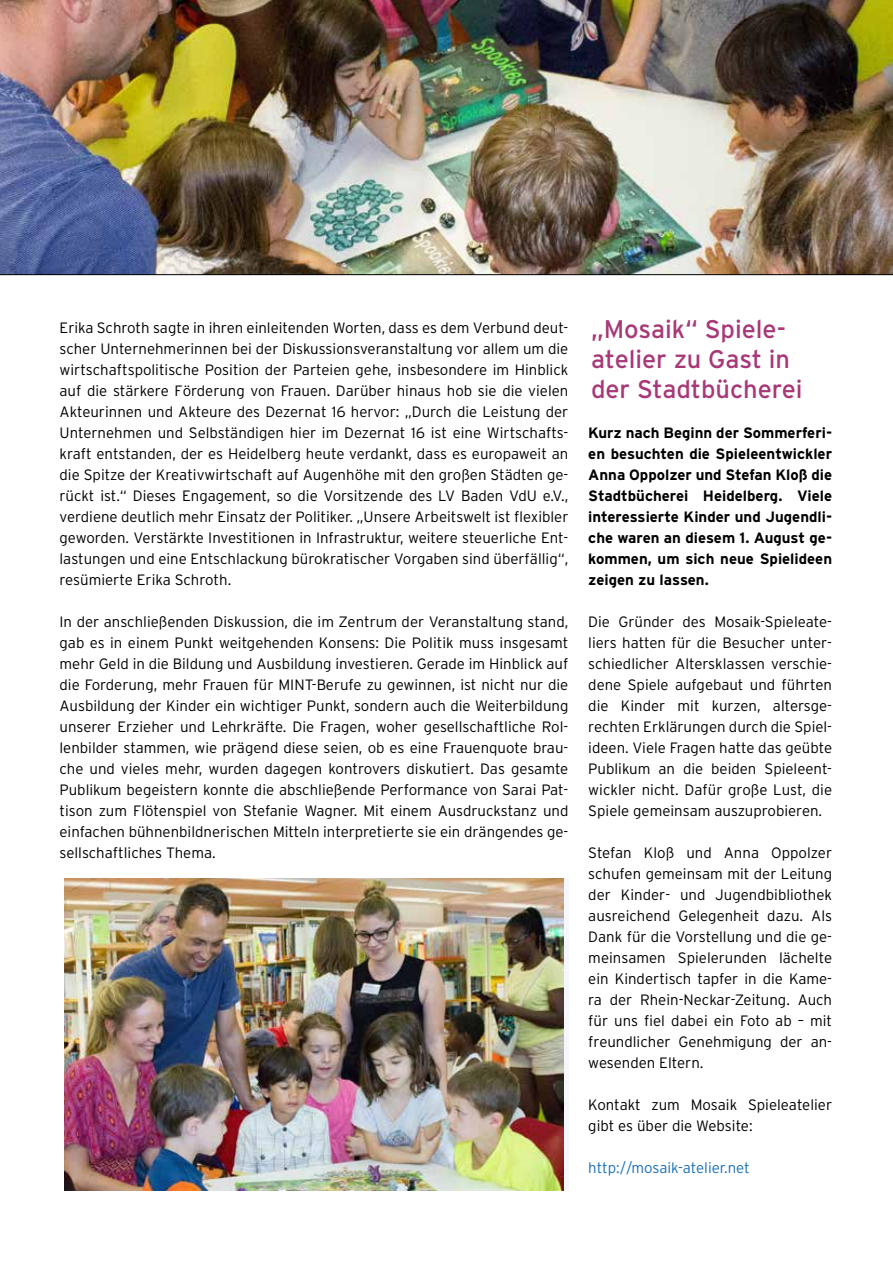
<style>
.page{position:relative;width:893px;height:1263px;background:#fff}
.page>*{position:absolute;margin:0;border:0;box-sizing:border-box;transform-origin:0 0}
.t1{font:25.5px/30px "Interstate";color:#a83877}
.t2{font:300 15px/21px "Interstate";color:#000;text-align:justify}
.t3{font:700 15px/21px "Interstate";color:#000;text-align:justify}
.t4{font:300 15px "Interstate";color:#1a70b8}
</style>
<div class="page">
<img style="left:65px;top:879px;width:498px;height:311px">
<img style="left:0;top:0;width:893px;height:274px">
<hr style="left:0;top:274px;width:893px;height:1px;background:#000">
<p class="t2" style="left:60px;top:317px;width:510px">Erika Schroth sagte in ihren einleitenden Worten, dass es dem Verbund deut&shy;scher Unternehmerinnen bei der Diskussionsveranstaltung vor allem um die wirtschaftspolitische Position der Parteien gehe, insbesondere im Hinblick auf die stärkere Förderung von Frauen. Darüber hinaus hob sie die vielen Akteurinnen und Akteure des Dezernat 16 hervor: „Durch die Leistung der Unternehmen und Selbständigen hier im Dezernat 16 ist eine Wirtschafts&shy;kraft entstanden, der es Heidelberg heute verdankt, dass es europaweit an die Spitze der Kreativwirtschaft auf Augenhöhe mit den großen Städten ge&shy;rückt ist.“ Dieses Engagement, so die Vorsitzende des LV Baden VdU e.V., verdiene deutlich mehr Einsatz der Politiker. „Unsere Arbeitswelt ist flexibler geworden. Verstärkte Investitionen in Infrastruktur, weitere steuerliche Ent&shy;lastungen und eine Entschlackung bürokratischer Vorgaben sind überfällig“, resümierte Erika Schroth.</p>
<p class="t2" style="left:60px;top:611px;width:510px">In der anschließenden Diskussion, die im Zentrum der Veranstaltung stand, gab es in einem Punkt weitgehenden Konsens: Die Politik muss insgesamt mehr Geld in die Bildung und Ausbildung investieren. Gerade im Hinblick auf die Forderung, mehr Frauen für MINT-Berufe zu gewinnen, ist nicht nur die Ausbildung der Kinder ein wichtiger Punkt, sondern auch die Weiterbildung unserer Erzieher und Lehrkräfte. Die Fragen, woher gesellschaftliche Rol&shy;lenbilder stammen, wie prägend diese seien, ob es eine Frauenquote brau&shy;che und vieles mehr, wurden dagegen kontrovers diskutiert. Das gesamte Publikum begeistern konnte die abschließende Performance von Sarai Pat&shy;tison zum Flötenspiel von Stefanie Wagner. Mit einem Ausdruckstanz und einfachen bühnenbildnerischen Mitteln interpretierte sie ein drängendes ge&shy;sellschaftliches Thema.</p>
<h1 class="t1" style="left:591px;top:314px;width:213px">„Mosaik“ Spiele&shy;atelier zu Gast in der Stadtbücherei</h1>
<p class="t3" style="left:588px;top:422px;width:245px">Kurz nach Beginn der Sommerferi&shy;en besuchten die Spieleentwickler Anna Oppolzer und Stefan Kloß die Stadtbücherei Heidelberg. Viele interessierte Kinder und Jugendli&shy;che waren an diesem 1. August ge&shy;kommen, um sich neue Spielideen zeigen zu lassen.</p>
<p class="t2" style="left:588px;top:611px;width:245px">Die Gründer des Mosaik-Spieleate&shy;liers hatten für die Besucher unter&shy;schiedlicher Altersklassen verschie&shy;dene Spiele aufgebaut und führten die Kinder mit kurzen, altersge&shy;rechten Erklärungen durch die Spiel&shy;ideen. Viele Fragen hatte das geübte Publikum an die beiden Spieleent&shy;wickler nicht. Dafür große Lust, die Spiele gemeinsam auszuprobieren.</p>
<p class="t2" style="left:588px;top:842px;width:245px">Stefan Kloß und Anna Oppolzer schufen gemeinsam mit der Leitung der Kinder- und Jugendbibliothek ausreichend Gelegenheit dazu. Als Dank für die Vorstellung und die ge&shy;meinsamen Spielerunden lächelte ein Kindertisch tapfer in die Kame&shy;ra der Rhein-Neckar-Zeitung. Auch für uns fiel dabei ein Foto ab – mit freundlicher Genehmigung der an&shy;wesenden Eltern.</p>
<p class="t2" style="left:588px;top:1094px;width:245px">Kontakt zum Mosaik Spieleatelier gibt es über die Website:</p>
<p class="t4" style="left:588px;top:1158px;width:163px">http://mosaik-atelier.net</p>
</div>
